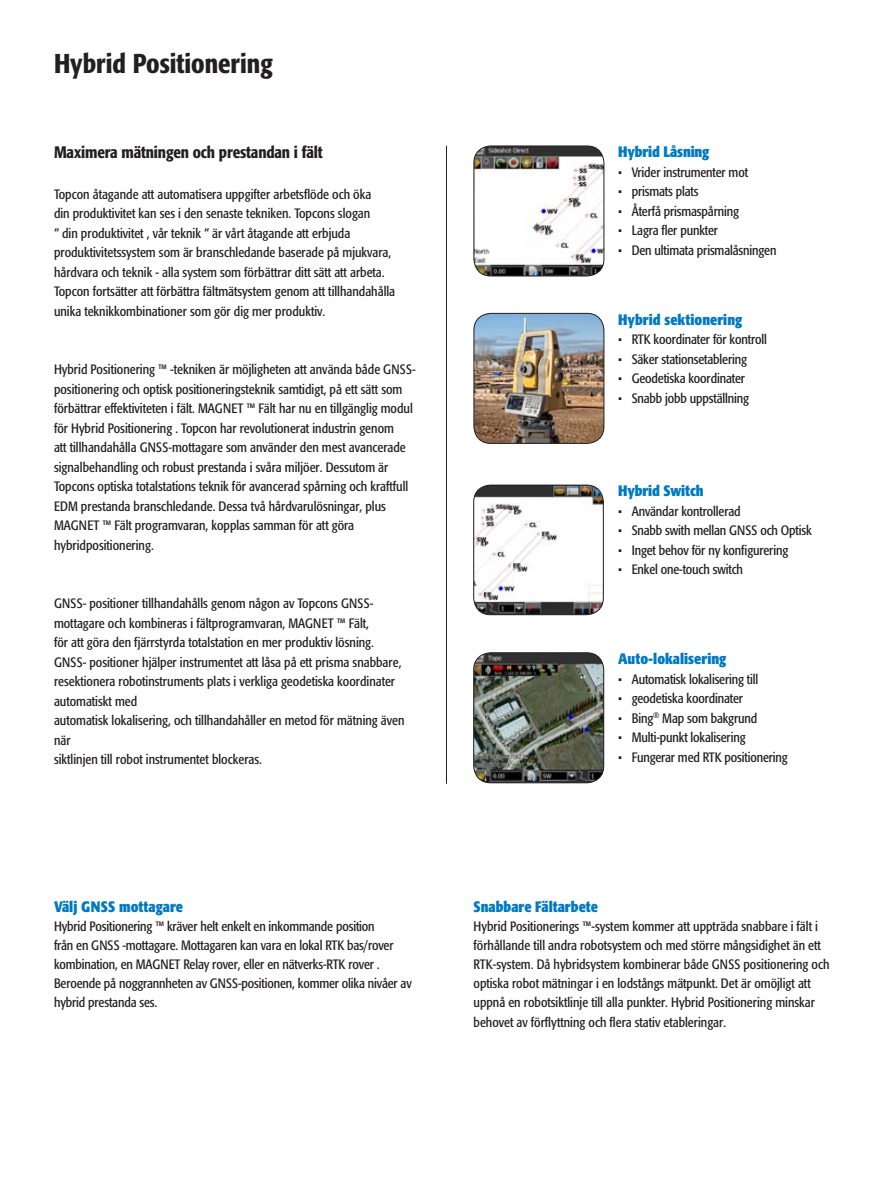
<style>
.page{position:relative;width:893px;height:1188px;background:#fff}
.page>*{position:absolute;margin:0;border:0;box-sizing:border-box;transform-origin:0 0}
.t1{font:500 condensed 27px "Formata Pro";color:#231f20}
.t2{font:500 condensed 16.5px "Formata Pro";letter-spacing:-.01em;color:#231f20}
.t3{font:700 condensed 15px "Formata Pro";color:#0079c2}
.t4{font:condensed 13.5px/19.5px "Formata Pro";color:#231f20}
</style>
<div class="page">
<hr style="left:446px;top:146px;width:1px;height:638px;background:#231f20">
<img style="left:474px;top:313px;width:130px;height:130px">
<div style="left:474px;top:313px;width:130px;height:131px;border:1px solid #231f20;border-radius:17px"></div>
<img style="left:474px;top:653px;width:130px;height:130px">
<div style="left:473px;top:653px;width:131px;height:130px;border:1px solid #231f20;border-radius:17px"></div>
<img style="left:474px;top:146px;width:130px;height:130px">
<div style="left:474px;top:146px;width:130px;height:130px;border:1px solid #231f20;border-radius:17px"></div>
<img style="left:474px;top:485px;width:129px;height:130px">
<div style="left:473px;top:485px;width:130px;height:130px;border:1px solid #231f20;border-radius:17px"></div>
<h1 class="t1" style="left:54px;top:46px;width:220px">Hybrid Positionering</h1>
<p class="t2" style="left:54px;top:142px;width:270px">Maximera mätningen och prestandan i fält</p>
<p class="t4" style="left:54px;top:184px;width:343px">Topcon åtagande att automatisera uppgifter arbetsflöde och öka<br>din produktivitet kan ses i den senaste tekniken. Topcons slogan<br>“ din produktivitet , vår teknik “ är vårt åtagande att erbjuda produktivitetssystem som är branschledande baserade på mjukvara, hårdvara och teknik - alla system som förbättrar ditt sätt att arbeta.<br>Topcon fortsätter att förbättra fältmätsystem genom att tillhandahålla unika teknikkombinationer som gör dig mer produktiv.</p>
<p class="t4" style="left:54px;top:360px;width:363px">Hybrid Positionering ™ -tekniken är möjligheten att använda både GNSS&shy;positionering och optisk positioneringsteknik samtidigt, på ett sätt som förbättrar effektiviteten i fält. MAGNET ™ Fält har nu en tillgänglig modul för Hybrid Positionering . Topcon har revolutionerat industrin genom<br>att tillhandahålla GNSS-mottagare som använder den mest avancerade signalbehandling och robust prestanda i svåra miljöer. Dessutom är Topcons optiska totalstations teknik för avancerad spårning och kraftfull EDM prestanda branschledande. Dessa två hårdvarulösningar, plus MAGNET ™ Fält programvaran, kopplas samman för att göra hybridpositionering.</p>
<p class="t4" style="left:54px;top:594px;width:352px">GNSS- positioner tillhandahålls genom någon av Topcons GNSS&shy;mottagare och kombineras i fältprogramvaran, MAGNET ™ Fält,<br>för att göra den fjärrstyrda totalstation en mer produktiv lösning.<br>GNSS- positioner hjälper instrumentet att låsa på ett prisma snabbare, resektionera robotinstruments plats i verkliga geodetiska koordinater automatiskt med<br>automatisk lokalisering, och tillhandahåller en metod för mätning även när<br>siktlinjen till robot instrumentet blockeras.</p>
<p class="t3" style="left:54px;top:897px;width:131px">Välj GNSS mottagare</p>
<p class="t4" style="left:54px;top:916px;width:359px">Hybrid Positionering ™ kräver helt enkelt en inkommande position<br>från en GNSS -mottagare. Mottagaren kan vara en lokal RTK bas/rover kombination, en MAGNET Relay rover, eller en nätverks-RTK rover .<br>Beroende på noggrannheten av GNSS-positionen, kommer olika nivåer av hybrid prestanda ses.</p>
<p class="t3" style="left:618px;top:142px;width:93px">Hybrid Låsning</p>
<p class="t4" style="left:618px;top:162px;width:131px">• Vrider instrumenter mot</p>
<p class="t4" style="left:618px;top:182px;width:82px">• prismats plats</p>
<p class="t4" style="left:618px;top:201px;width:122px">• Återfå prismaspårning</p>
<p class="t4" style="left:618px;top:221px;width:101px">• Lagra fler punkter</p>
<p class="t4" style="left:618px;top:240px;width:160px">• Den ultimata prismalåsningen</p>
<p class="t3" style="left:618px;top:310px;width:126px">Hybrid sektionering</p>
<p class="t4" style="left:618px;top:330px;width:150px">• RTK koordinater för kontroll</p>
<p class="t4" style="left:618px;top:349px;width:130px">• Säker stationsetablering</p>
<p class="t4" style="left:618px;top:369px;width:128px">• Geodetiska koordinater</p>
<p class="t4" style="left:618px;top:388px;width:132px">• Snabb jobb uppställning</p>
<p class="t3" style="left:618px;top:481px;width:87px">Hybrid Switch</p>
<p class="t4" style="left:618px;top:501px;width:124px">• Användar kontrollerad</p>
<p class="t4" style="left:618px;top:521px;width:195px">• Snabb swith mellan GNSS och Optisk</p>
<p class="t4" style="left:618px;top:540px;width:171px">• Inget behov för ny konfigurering</p>
<p class="t4" style="left:618px;top:560px;width:126px">• Enkel one-touch switch</p>
<p class="t3" style="left:618px;top:649px;width:110px">Auto-lokalisering</p>
<p class="t4" style="left:618px;top:669px;width:142px">• Automatisk lokalisering till</p>
<p class="t4" style="left:618px;top:688px;width:126px">• geodetiska koordinater</p>
<p class="t4" style="left:618px;top:708px;width:140px">• Bing<sup>®</sup> Map som bakgrund</p>
<p class="t4" style="left:618px;top:727px;width:129px">• Multi-punkt lokalisering</p>
<p class="t4" style="left:618px;top:747px;width:171px">• Fungerar med RTK positionering</p>
<p class="t3" style="left:473px;top:897px;width:126px">Snabbare Fältarbete</p>
<p class="t4" style="left:473px;top:916px;width:357px">Hybrid Positionerings ™-system kommer att uppträda snabbare i fält i förhållande till andra robotsystem och med större mångsidighet än ett RTK-system. Då hybridsystem kombinerar både GNSS positionering och optiska robot mätningar i en lodstångs mätpunkt. Det är omöjligt att uppnå en robotsiktlinje till alla punkter. Hybrid Positionering minskar behovet av förflyttning och flera stativ etableringar.</p>
</div>
